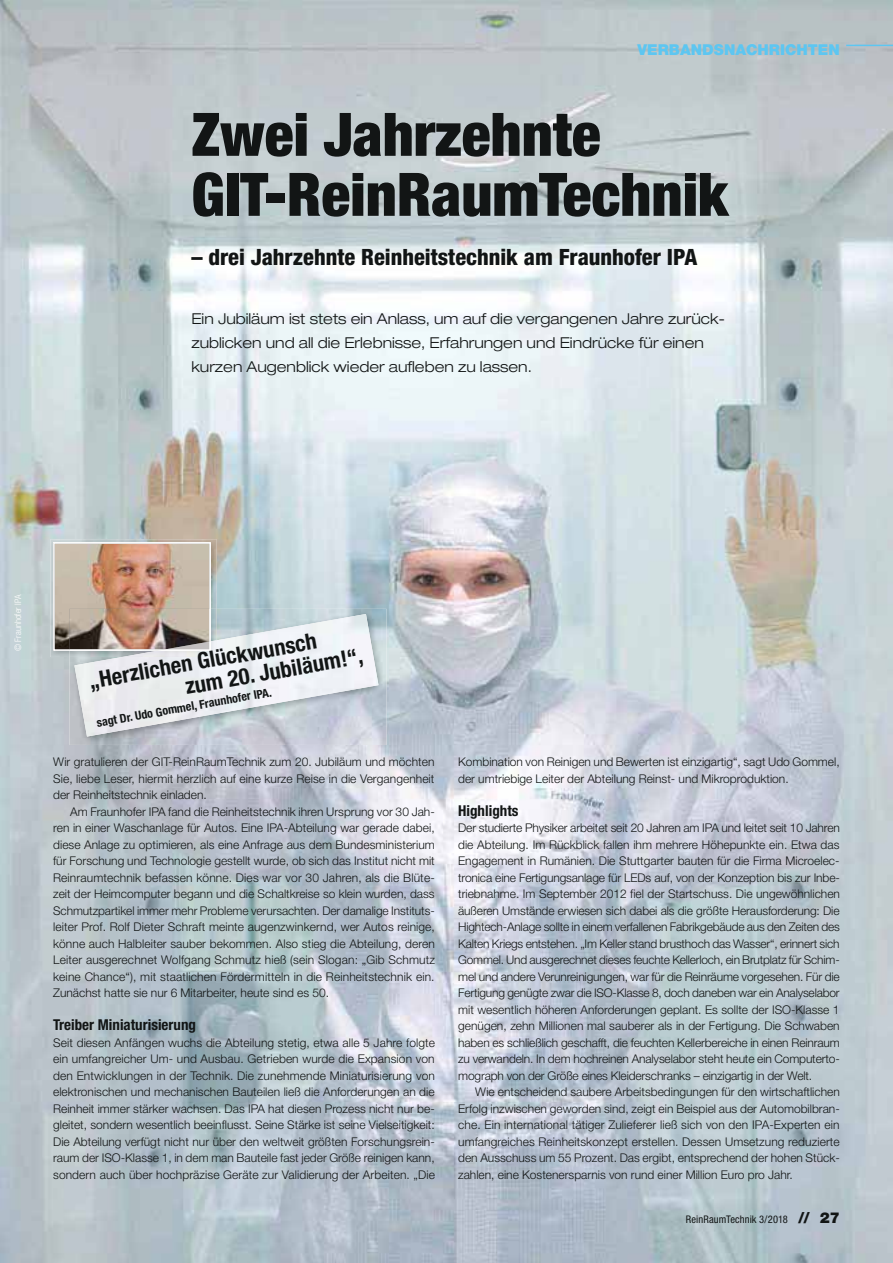
<style>
.page{position:relative;width:893px;height:1263px;background:#fff}
.page>*{position:absolute;margin:0;border:0;box-sizing:border-box;transform-origin:0 0}
.t1{font:900 condensed 60px/60px "Helvetica Neue LT Std";color:#121515}
.t2{font:800 condensed 22.5px "Helvetica Neue LT Std";color:#121515}
.t3{font:700 condensed 22.5px/22.5px "Helvetica Neue LT Std";color:#121515}
.t4{font:300 expanded 15px/24px "Helvetica Neue LT Std";color:#121515}
.t5{font:700 condensed 15px "Helvetica Neue LT Std";color:#121515}
.t6{font:900 15px "Helvetica Neue LT Std";color:#5dc6f1}
.t7{font:300 12px/16.5px "Helvetica Neue LT Std";color:#121515;text-align:justify}
.t8{font:700 condensed 12px "Helvetica Neue LT Std";color:#121515}
.t9{font:condensed 10.5px "Helvetica Neue LT Std";letter-spacing:.01em;color:#121515}
.t10{font:300 condensed 9px "Helvetica Neue LT Std";color:#fff}
.s1{font-weight:900;font-stretch:normal;font-size:15px}
</style>
<div class="page">
<img style="left:0;top:0;width:893px;height:1263px">
<img style="left:50px;top:539px;width:167px;height:118px">
<img style="left:69px;top:609px;width:317px;height:136px">
<img style="left:74px;top:614px;width:304px;height:122px">
<img style="left:122px;top:640px;width:95px;height:17px">
<img style="left:53px;top:542px;width:158px;height:109px">
<hr style="left:846px;top:45px;width:47px;height:1px;background:#5dc6f1">
<p class="t6" style="left:638px;top:45px;width:204px">VERBANDSNACHRICHTEN</p>
<h1 class="t1" style="left:191px;top:111px;width:538px">Zwei Jahrzehnte<br>GIT-ReinRaumTechnik</h1>
<h2 class="t2" style="left:191px;top:249px;width:507px">– drei Jahrzehnte Reinheitstechnik am Fraunhofer IPA</h2>
<p class="t4" style="left:191px;top:309px;width:535px">Ein Jubiläum ist stets ein Anlass, um auf die vergangenen Jahre zurück&shy;zublicken und all die Erlebnisse, Erfahrungen und Eindrücke für einen kurzen Augenblick wieder aufleben zu lassen.</p>
<p class="t10" style="left:15px;top:651px;width:57px;rotate:-90deg">© Fraunhofer IPA</p>
<h2 class="t3" style="left:180px;top:656px;width:182px;text-indent:-94px;rotate:-10deg">„Herzlichen Glückwunsch zum 20. Jubiläum!“,</h2>
<p class="t8" style="left:96px;top:718px;width:179px;rotate:-10deg">sagt Dr. Udo Gommel, Fraunhofer IPA.</p>
<p class="t7" style="left:53px;top:755px;width:383px">Wir gratulieren der GIT-ReinRaumTechnik zum 20. Jubiläum und möchten Sie, liebe Leser, hiermit herzlich auf eine kurze Reise in die Vergangenheit der Reinheitstechnik einladen.</p>
<p class="t7" style="left:53px;top:805px;width:383px;text-indent:17px">Am Fraunhofer IPA fand die Reinheitstechnik ihren Ursprung vor 30 Jah&shy;ren in einer Waschanlage für Autos. Eine IPA-Abteilung war gerade dabei, diese Anlage zu optimieren, als eine Anfrage aus dem Bundesministerium für Forschung und Technologie gestellt wurde, ob sich das Institut nicht mit Reinraumtechnik befassen könne. Dies war vor 30 Jahren, als die Blüte&shy;zeit der Heimcomputer begann und die Schaltkreise so klein wurden, dass Schmutzpartikel immer mehr Probleme verursachten. Der damalige Instituts&shy;leiter Prof. Rolf Dieter Schraft meinte augenzwinkernd, wer Autos reinige, könne auch Halbleiter sauber bekommen. Also stieg die Abteilung, deren Leiter ausgerechnet Wolfgang Schmutz hieß (sein Slogan: „Gib Schmutz keine Chance“), mit staatlichen Fördermitteln in die Reinheitstechnik ein.<br>Zunächst hatte sie nur 6 Mitarbeiter, heute sind es 50.</p>
<p class="t5" style="left:53px;top:1020px;width:144px">Treiber Miniaturisierung</p>
<p class="t7" style="left:53px;top:1036px;width:383px">Seit diesen Anfängen wuchs die Abteilung stetig, etwa alle 5 Jahre folgte ein umfangreicher Um- und Ausbau. Getrieben wurde die Expansion von den Entwicklungen in der Technik. Die zunehmende Miniaturisierung von elektronischen und mechanischen Bauteilen ließ die Anforderungen an die Reinheit immer stärker wachsen. Das IPA hat diesen Prozess nicht nur be&shy;gleitet, sondern wesentlich beeinflusst. Seine Stärke ist seine Vielseitigkeit:<br>Die Abteilung verfügt nicht nur über den weltweit größten Forschungsrein&shy;raum der ISO-Klasse 1, in dem man Bauteile fast jeder Größe reinigen kann, sondern auch über hochpräzise Geräte zur Validierung der Arbeiten. „Die</p>
<p class="t7" style="left:458px;top:755px;width:383px">Kombination von Reinigen und Bewerten ist einzigartig“, sagt Udo Gommel, der umtriebige Leiter der Abteilung Reinst- und Mikroproduktion.</p>
<p class="t5" style="left:458px;top:805px;width:62px">Highlights</p>
<p class="t7" style="left:458px;top:821px;width:383px">Der studierte Physiker arbeitet seit 20 Jahren am IPA und leitet seit 10 Jahren die Abteilung. Im Rückblick fallen ihm mehrere Höhepunkte ein. Etwa das Engagement in Rumänien. Die Stuttgarter bauten für die Firma Microelec&shy;tronica eine Fertigungsanlage für LEDs auf, von der Konzeption bis zur Inbe&shy;triebnahme. Im September 2012 fiel der Startschuss. Die ungewöhnlichen äußeren Umstände erwiesen sich dabei als die größte Herausforderung: Die Hightech-Anlage sollte in einem verfallenen Fabrikgebäude aus den Zeiten des Kalten Kriegs entstehen. „Im Keller stand brusthoch das Wasser“, erinnert sich Gommel. Und ausgerechnet dieses feuchte Kellerloch, ein Brutplatz für Schim&shy;mel und andere Verunreinigungen, war für die Reinräume vorgesehen. Für die Fertigung genügte zwar die ISO-Klasse 8, doch daneben war ein Analyselabor mit wesentlich höheren Anforderungen geplant. Es sollte der ISO-Klasse 1 genügen, zehn Millionen mal sauberer als in der Fertigung. Die Schwaben haben es schließlich geschafft, die feuchten Kellerbereiche in einen Reinraum zu verwandeln. In dem hochreinen Analyselabor steht heute ein Computerto&shy;mograph von der Größe eines Kleiderschranks – einzigartig in der Welt.</p>
<p class="t7" style="left:458px;top:1085px;width:383px;text-indent:17px">Wie entscheidend saubere Arbeitsbedingungen für den wirtschaftlichen Erfolg inzwischen geworden sind, zeigt ein Beispiel aus der Automobilbran&shy;che. Ein international tätiger Zulieferer ließ sich von den IPA-Experten ein umfangreiches Reinheitskonzept erstellen. Dessen Umsetzung reduzierte den Ausschuss um 55 Prozent. Das ergibt, entsprechend der hohen Stück&shy;zahlen, eine Kostenersparnis von rund einer Million Euro pro Jahr.</p>
<p class="t9" style="left:686px;top:1215px;width:156px">ReinRaumTechnik 3/2018 <span class="s1">// 27</span></p>
</div>
